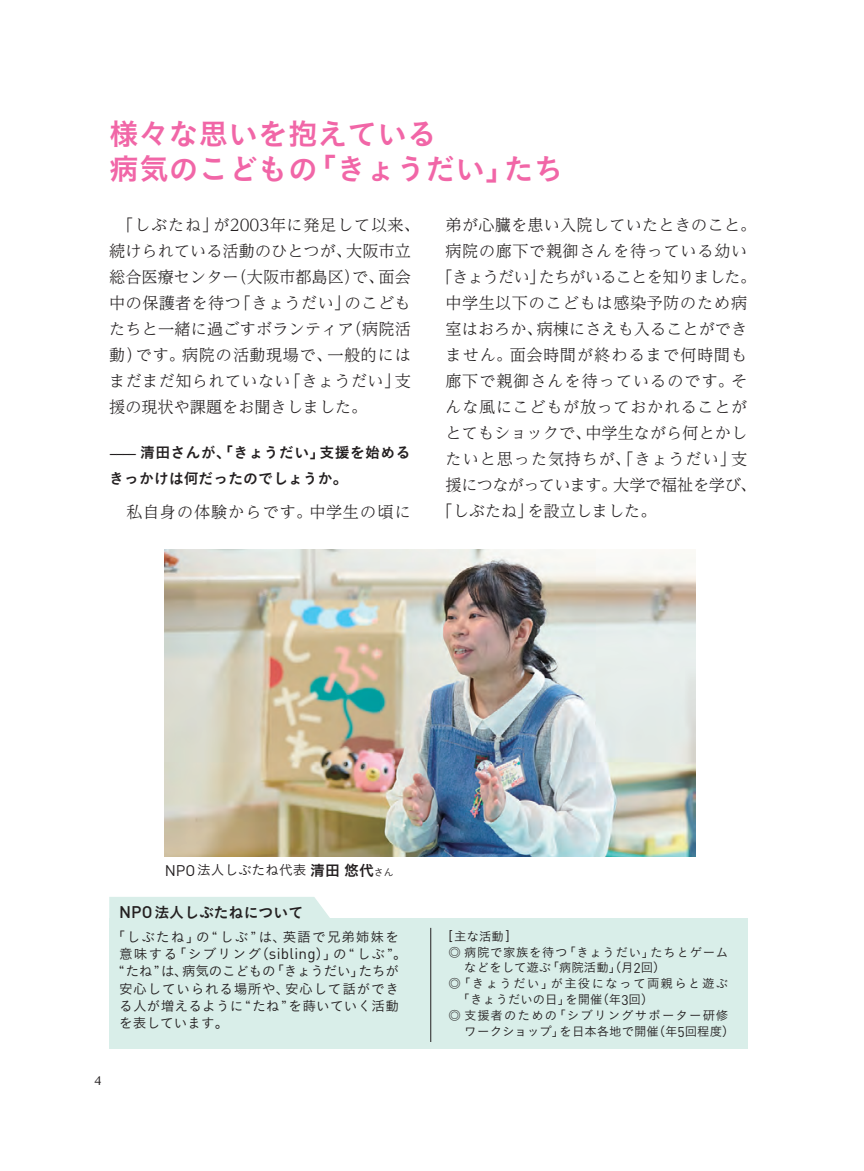
<style>
.page{position:relative;width:864px;height:1171px;background:#fff}
.page>*{position:absolute;margin:0;border:0;box-sizing:border-box;transform-origin:0 0}
.t1{font:29.75px/34.6px "Koburina Go Std W6";color:#f166a7}
.t2{font:300 16.1px/26.1px "UD Reimin Pr 6";letter-spacing:.02em;color:#231f20}
.t3{font:300 16.1px "UD Reimin Pr 6";letter-spacing:.06em;color:#231f20}
.t4{font:300 16.1px "UD Reimin Pr 6";letter-spacing:.07em;color:#231f20}
.t5{font:300 16.1px "UD Reimin Pr 6";letter-spacing:-.045em;color:#231f20}
.t6{font:300 16.1px "UD Reimin Pr 6";letter-spacing:-.03em;color:#231f20}
.t7{font:300 16.1px "UD Reimin Pr 6";letter-spacing:.045em;color:#231f20}
.t8{font:300 16.1px "UD Reimin Pr 6";letter-spacing:.05em;color:#231f20}
.t9{font:300 16.1px "UD Reimin Pr 6";letter-spacing:.04em;color:#231f20}
.t10{font:300 16.1px "UD Reimin Pr 6";color:#231f20}
.t11{font:14.88px/26.1px "Koburina Go Std W6";color:#231f20}
.t12{font:13.65px/17.2px "Koburina Go Std W3";letter-spacing:.015em;color:#231f20}
.t13{font:12.42px "Koburina Go Std W3";color:#231f20}
.t14{font:12.42px "Koburina Go Std W3";letter-spacing:.055em;color:#231f20}
.t15{font:12.42px "Koburina Go Std W3";letter-spacing:.115em;color:#231f20}
.t16{font:12.42px "Koburina Go Std W3";letter-spacing:.095em;color:#231f20}
.t17{font:500 11.2px "UD Reimin Pr 6";color:#231f20}
.s1{font-family:"DIN";font-size:16.62px}
.s2{font-family:"DIN";font-size:15.22px}
.s3{font-family:"Koburina Go Std W6";font-size:14.88px}
.s4{font-size:9.97px}
.s5{font-family:"DIN";font-weight:500;font-size:16.62px}
.s6{font-family:"DIN";font-size:13.83px}
</style>
<div class="page">
<div style="left:109px;top:918px;width:638px;height:131px;background:#d9eee9"></div>
<div style="left:109px;top:897px;width:221px;height:21px;background:#d9eee9"></div>
<img style="left:165px;top:549px;width:529px;height:307px">
<hr style="left:430px;top:928px;width:1px;height:114px;background:#231f20">
<hr style="left:0;top:64px;width:50px;height:1px;background:#000">
<hr style="left:814px;top:64px;width:49px;height:1px;background:#000">
<hr style="left:0;top:1106px;width:50px;height:1px;background:#000">
<hr style="left:814px;top:1106px;width:49px;height:1px;background:#000">
<hr style="left:64px;top:0;width:1px;height:50px;background:#000">
<hr style="left:64px;top:1121px;width:1px;height:50px;background:#000">
<hr style="left:798px;top:0;width:1px;height:50px;background:#000">
<hr style="left:798px;top:1121px;width:1px;height:50px;background:#000">
<hr style="left:15px;top:49px;width:49px;height:1px;background:#000">
<hr style="left:799px;top:49px;width:49px;height:1px;background:#000">
<hr style="left:15px;top:1121px;width:49px;height:1px;background:#000">
<hr style="left:799px;top:1121px;width:49px;height:1px;background:#000">
<hr style="left:49px;top:15px;width:1px;height:49px;background:#000">
<hr style="left:49px;top:1106px;width:1px;height:50px;background:#000">
<hr style="left:813px;top:15px;width:1px;height:49px;background:#000">
<hr style="left:813px;top:1106px;width:1px;height:50px;background:#000">
<div style="left:418px;top:11px;width:27px;height:27px;border:2px solid #fff;border-radius:50%"></div>
<hr style="left:382px;top:24px;width:99px;height:2px;background:#fff">
<hr style="left:430px;top:0;width:3px;height:50px;background:#fff">
<div style="left:419px;top:12px;width:25px;height:25px;border:1px solid #000;border-radius:50%"></div>
<hr style="left:382px;top:25px;width:99px;height:1px;background:#000">
<hr style="left:431px;top:0;width:1px;height:50px;background:#000">
<div style="left:418px;top:1132px;width:27px;height:27px;border:2px solid #fff;border-radius:50%"></div>
<hr style="left:382px;top:1145px;width:99px;height:2px;background:#fff">
<hr style="left:430px;top:1121px;width:3px;height:50px;background:#fff">
<div style="left:419px;top:1133px;width:25px;height:26px;border:1px solid #000;border-radius:50%"></div>
<hr style="left:382px;top:1146px;width:99px;height:1px;background:#000">
<hr style="left:431px;top:1121px;width:1px;height:50px;background:#000">
<div style="left:11px;top:572px;width:27px;height:27px;border:2px solid #fff;border-radius:50%"></div>
<hr style="left:0;top:584px;width:50px;height:2px;background:#fff">
<hr style="left:24px;top:536px;width:2px;height:99px;background:#fff">
<div style="left:12px;top:573px;width:25px;height:25px;border:1px solid #000;border-radius:50%"></div>
<hr style="left:0;top:585px;width:50px;height:1px;background:#000">
<hr style="left:25px;top:536px;width:1px;height:99px;background:#000">
<div style="left:825px;top:572px;width:27px;height:27px;border:2px solid #fff;border-radius:50%"></div>
<hr style="left:814px;top:584px;width:49px;height:2px;background:#fff">
<hr style="left:837px;top:536px;width:2px;height:99px;background:#fff">
<div style="left:826px;top:573px;width:25px;height:25px;border:1px solid #000;border-radius:50%"></div>
<hr style="left:814px;top:585px;width:49px;height:1px;background:#000">
<hr style="left:838px;top:536px;width:1px;height:99px;background:#000">
<h1 class="t1" style="left:109px;top:118px;width:455px">様々な思いを抱えている<br>病気のこどもの「きょうだい」たち</h1>
<p class="t2" style="left:109px;top:211px;width:312px">　「しぶたね」が2003年に発足して以来、続けられている活動のひとつが、大阪市立総合医療センター（大阪市都島区）で、面会中の保護者を待つ「きょうだい」のこどもたちと一緒に過ごすボランティア（病院活動）です。病院の活動現場で、一般的にはまだまだ知られていない「きょうだい」支援の現状や課題をお聞きしました。</p>
<p class="t11" style="left:109px;top:440px;width:303px"><span class="s1">––––</span> 清田さんが、「きょうだい」支援を始めるきっかけは何だったのでしょうか。</p>
<p class="t4" style="left:109px;top:498px;width:303px">　私自身の体験からです。中学生の頃に</p>
<p class="t2" style="left:445px;top:211px;width:312px">弟が心臓を患い入院していたときのこと。</p>
<p class="t7" style="left:445px;top:237px;width:303px">病院の廊下で親御さんを待っている幼い</p>
<p class="t5" style="left:436px;top:263px;width:321px">「きょうだい」たちがいることを知りました。</p>
<p class="t8" style="left:445px;top:289px;width:303px">中学生以下のこどもは感染予防のため病</p>
<p class="t2" style="left:445px;top:315px;width:303px">室はおろか、病棟にさえも入ることができ</p>
<p class="t4" style="left:445px;top:341px;width:303px">ません。面会時間が終わるまで何時間も</p>
<p class="t3" style="left:445px;top:368px;width:303px">廊下で親御さんを待っているのです。そ</p>
<p class="t9" style="left:445px;top:394px;width:303px">んな風にこどもが放っておかれることが</p>
<p class="t2" style="left:445px;top:419px;width:303px">とてもショックで、中学生ながら何とかし</p>
<p class="t3" style="left:445px;top:446px;width:303px">たいと思った気持ちが、「きょうだい」支</p>
<p class="t6" style="left:445px;top:472px;width:312px">援につながっています。大学で福祉を学び、</p>
<p class="t10" style="left:436px;top:498px;width:221px">「しぶたね」を設立しました。</p>
<p class="t17" style="left:94px;top:1072px;width:8px">4</p>
<p class="t12" style="left:165px;top:861px;width:230px"><span class="s2">NPO</span>法人しぶたね代表<span class="s3">清田悠代</span><span class="s4">さん</span></p>
<p class="t11" style="left:119px;top:899px;width:185px"><span class="s5">NPO</span>法人しぶたねについて</p>
<p class="t12" style="left:119px;top:928px;width:289px;text-indent:-8px">「しぶたね」の“しぶ”は、英語で兄弟姉妹を意味する「シブリング（<span class="s2">sibling</span>）」の “ しぶ ”。“たね ”は、病気のこどもの「きょうだい」たちが安心していられる場所や、安心して話ができる人が増えるように “たね ”を蒔いていく活動を表しています。</p>
<p class="t14" style="left:448px;top:926px;width:63px"><span class="s6">[</span>主な活動<span class="s6">]</span></p>
<p class="t14" style="left:448px;top:942px;width:281px">◎ 病院で家族を待つ「きょうだい」たちとゲーム</p>
<p class="t13" style="left:464px;top:958px;width:203px">などをして遊ぶ「病院活動」（月<span class="s6">2</span>回）</p>
<p class="t15" style="left:448px;top:974px;width:281px">◎「きょうだい」が主役になって両親らと遊ぶ</p>
<p class="t13" style="left:457px;top:990px;width:197px">「きょうだいの日」を開催（年<span class="s6">3</span>回）</p>
<p class="t16" style="left:448px;top:1006px;width:281px">◎ 支援者のための「シブリングサポーター研修</p>
<p class="t13" style="left:464px;top:1022px;width:271px">ワークショップ」を日本各地で開催（年<span class="s6">5</span>回程度）</p>
</div>
